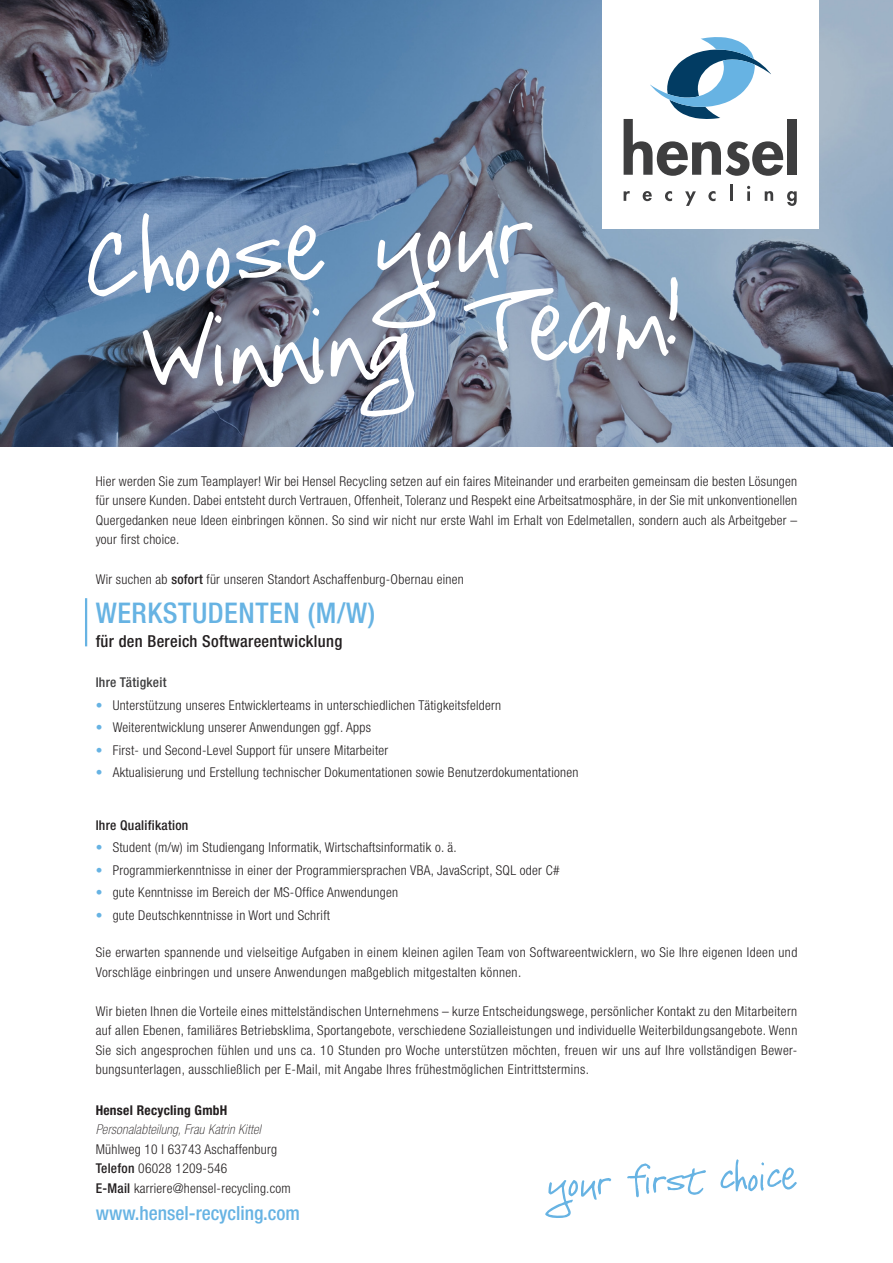
<style>
.page{position:relative;width:893px;height:1263px;background:#fff}
.page>*{position:absolute;margin:0;border:0;box-sizing:border-box;transform-origin:0 0}
.t1{font:102.15px "KG Celebratethe Day";color:#fff}
.t2{font:500 condensed 28.5px "Helvetica Neue LT Std";letter-spacing:.02em;color:#67b3e3}
.t3{font:500 condensed 19.5px "Helvetica Neue LT Std";color:#67b3e3}
.t4{font:500 condensed 16.5px "Helvetica Neue LT Std";letter-spacing:.02em;color:#231f20}
.t5{font:300 condensed 13.5px/19.5px "Helvetica Neue LT Std";letter-spacing:.02em;color:#231f20;text-align:justify}
.t6{font:italic 100 condensed 13.5px "Helvetica Neue LT Std";letter-spacing:.02em;color:#231f20}
.t7{font:700 condensed 13.5px "Helvetica Neue LT Std";letter-spacing:.02em;color:#231f20}
.t8{font:500 condensed 13.5px "Helvetica Neue LT Std";letter-spacing:.02em;color:#231f20}
.t9{font:500 condensed 13.5px "Helvetica Neue LT Std";letter-spacing:.02em;color:#3e3e3f}
.s1{font-weight:500}
.s2{color:#67b3e3}
</style>
<div class="page">
<img style="left:0;top:0;width:893px;height:446px">
<div style="left:602px;top:0;width:217px;height:228px;background:#fff"></div>
<svg style="left:545px;top:1178px;width:66px;height:40px"></svg>
<svg style="left:627px;top:1163px;width:79px;height:34px"></svg>
<svg style="left:720px;top:1159px;width:77px;height:32px"></svg>
<hr style="left:85px;top:598px;width:2px;height:48px;background:#67b3e3">
<svg style="left:624px;top:191px;width:6px;height:10px"></svg>
<svg style="left:643px;top:191px;width:9px;height:10px"></svg>
<svg style="left:665px;top:191px;width:7px;height:10px"></svg>
<svg style="left:685px;top:191px;width:11px;height:15px"></svg>
<svg style="left:708px;top:191px;width:7px;height:10px"></svg>
<hr style="left:730px;top:184px;width:3px;height:17px;background:#3e3e3f">
<svg style="left:747px;top:186px;width:3px;height:15px"></svg>
<svg style="left:765px;top:191px;width:8px;height:10px"></svg>
<svg style="left:787px;top:191px;width:10px;height:15px"></svg>
<div style="left:787px;top:119px;width:10px;height:56px;background:#3e3e3f"></div>
<svg style="left:624px;top:37px;width:159px;height:139px"></svg>
<p class="t1" style="left:79px;top:208px;width:449px;rotate:-4deg">Choose your</p>
<p class="t1" style="left:138px;top:302px;width:545px;rotate:-4deg">Winning Team!</p>
<p class="t5" style="left:96px;top:471px;width:703px">Hier werden Sie zum Teamplayer! Wir bei Hensel Recycling setzen auf ein faires Miteinander und erarbeiten gemeinsam die besten Lösungen für unsere Kunden. Dabei entsteht durch Vertrauen, Offenheit, Toleranz und Respekt eine Arbeitsatmosphäre, in der Sie mit unkonventionellen Quergedanken neue Ideen einbringen können. So sind wir nicht nur erste Wahl im Erhalt von Edelmetallen, sondern auch als Arbeitgeber – your first choice.</p>
<p class="t5" style="left:96px;top:569px;width:370px">Wir suchen ab <span class="s1">sofort</span> für unseren Standort Aschaffenburg-Obernau einen</p>
<p class="t2" style="left:96px;top:596px;width:281px">WERKSTUDENTEN (M/W)</p>
<p class="t4" style="left:96px;top:631px;width:248px">für den Bereich Softwareentwicklung</p>
<p class="t9" style="left:96px;top:674px;width:72px">Ihre Tätigkeit</p>
<p class="t5" style="left:96px;top:695px;width:407px"><span class="s2">•</span> Unterstützung unseres Entwicklerteams in unterschiedlichen Tätigkeitsfeldern</p>
<p class="t5" style="left:96px;top:718px;width:277px"><span class="s2">•</span> Weiterentwicklung unserer Anwendungen ggf. Apps</p>
<p class="t5" style="left:96px;top:740px;width:294px"><span class="s2">•</span> First- und Second-Level Support für unsere Mitarbeiter</p>
<p class="t5" style="left:96px;top:763px;width:484px"><span class="s2">•</span> Aktualisierung und Erstellung technischer Dokumentationen sowie Benutzerdokumentationen</p>
<p class="t8" style="left:96px;top:817px;width:94px">Ihre Qualifikation</p>
<p class="t5" style="left:96px;top:838px;width:363px"><span class="s2">•</span> Student (m/w) im Studiengang Informatik, Wirtschaftsinformatik o. ä.</p>
<p class="t5" style="left:96px;top:860px;width:465px"><span class="s2">•</span> Programmierkenntnisse in einer der Programmiersprachen VBA, JavaScript, SQL oder C#</p>
<p class="t5" style="left:96px;top:883px;width:304px"><span class="s2">•</span> gute Kenntnisse im Bereich der MS-Office Anwendungen</p>
<p class="t5" style="left:96px;top:905px;width:236px"><span class="s2">•</span> gute Deutschkenntnisse in Wort und Schrift</p>
<p class="t5" style="left:96px;top:943px;width:703px">Sie erwarten spannende und vielseitige Aufgaben in einem kleinen agilen Team von Softwareentwicklern, wo Sie Ihre eigenen Ideen und<br>Vorschläge einbringen und unsere Anwendungen maßgeblich mitgestalten können.</p>
<p class="t5" style="left:96px;top:1001px;width:703px">Wir bieten Ihnen die Vorteile eines mittelständischen Unternehmens – kurze Entscheidungswege, persönlicher Kontakt zu den Mitarbeitern auf allen Ebenen, familiäres Betriebsklima, Sportangebote, verschiedene Sozialleistungen und individuelle Weiterbildungsangebote. Wenn Sie sich angesprochen fühlen und uns ca. 10 Stunden pro Woche unterstützen möchten, freuen wir uns auf Ihre vollständigen Bewer&shy;bungsunterlagen, ausschließlich per E-Mail, mit Angabe Ihres frühestmöglichen Eintrittstermins.</p>
<p class="t7" style="left:96px;top:1102px;width:133px">Hensel Recycling GmbH</p>
<p class="t6" style="left:96px;top:1122px;width:167px">Personalabteilung, Frau Katrin Kittel</p>
<p class="t5" style="left:96px;top:1139px;width:183px">Mühlweg 10 I 63743 Aschaffenburg</p>
<p class="t5" style="left:96px;top:1159px;width:133px"><span class="s1">Telefon</span> 06028 1209-546</p>
<p class="t5" style="left:96px;top:1178px;width:197px"><span class="s1">E-Mail</span> karriere@hensel-recycling.com</p>
<p class="t3" style="left:96px;top:1201px;width:206px">www.hensel-recycling.com</p>
</div>
